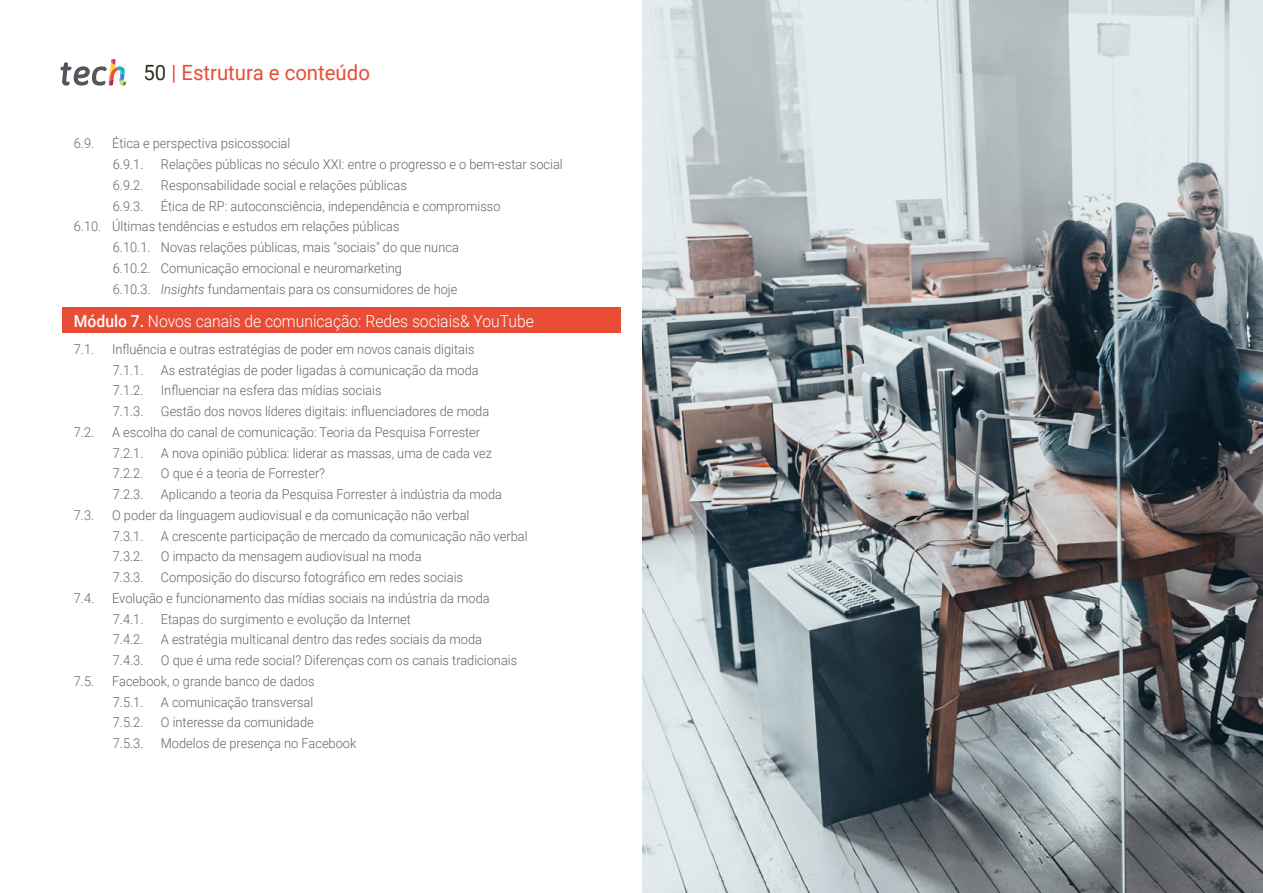
<style>
.page{position:relative;width:1263px;height:893px;background:#fff}
.page>*{position:absolute;margin:0;border:0;box-sizing:border-box;transform-origin:0 0}
.t1{font:21px "Roboto";color:#e94d35}
.t2{font:300 16.5px "Roboto";color:#fff;scale:.95 1}
.t3{font:300 13.5px/20.7px "Roboto";color:#61646a;scale:.95 1}
.s1{color:#312e20}
.s2{font-style:italic}
.s3{font-weight:500}
</style>
<div class="page">
<svg style="left:61px;top:59px;width:65px;height:27px"></svg>
<img style="left:642px;top:0;width:621px;height:893px">
<div style="left:63px;top:308px;width:558px;height:25px;background:#e94d35"></div>
<h1 class="t1" style="left:144px;top:57px;width:228px"><span class="s1">50</span> | Estrutura e conteúdo</h1>
<p class="t3" style="left:74px;top:133px;width:23px">6.9.</p>
<p class="t3" style="left:112px;top:133px;width:189px">Ética e perspectiva psicossocial<br>6.9.1.</p>
<p class="t3" style="left:161px;top:153px;width:424px">Relações públicas no século XXI: entre o progresso e o bem-estar social</p>
<p class="t3" style="left:113px;top:174px;width:34px">6.9.2.</p>
<p class="t3" style="left:161px;top:174px;width:260px">Responsabilidade social e relações públicas</p>
<p class="t3" style="left:113px;top:195px;width:34px">6.9.3.</p>
<p class="t3" style="left:161px;top:195px;width:359px">Ética de RP: autoconsciência, independência e compromisso</p>
<p class="t3" style="left:74px;top:216px;width:344px">6.10. Últimas tendências e estudos em relações públicas</p>
<p class="t3" style="left:113px;top:236px;width:366px">6.10.1. Novas relações públicas, mais "sociais" do que nunca</p>
<p class="t3" style="left:113px;top:257px;width:306px">6.10.2. Comunicação emocional e neuromarketing</p>
<p class="t3" style="left:113px;top:278px;width:364px">6.10.3. <span class="s2">Insights</span> fundamentais para os consumidores de hoje</p>
<p class="t2" style="left:74px;top:309px;width:486px"><span class="s3">Módulo 7.</span> Novos canais de comunicação: Redes sociais&amp; YouTube</p>
<p class="t3" style="left:74px;top:338px;width:23px">7.1.</p>
<p class="t3" style="left:112px;top:338px;width:383px">Influência e outras estratégias de poder em novos canais digitais<br>7.1.1.</p>
<p class="t3" style="left:161px;top:359px;width:336px">As estratégias de poder ligadas à comunicação da moda</p>
<p class="t3" style="left:113px;top:380px;width:34px">7.1.2.</p>
<p class="t3" style="left:161px;top:380px;width:234px">Influenciar na esfera das mídias sociais</p>
<p class="t3" style="left:113px;top:400px;width:34px">7.1.3.</p>
<p class="t3" style="left:161px;top:400px;width:347px">Gestão dos novos líderes digitais: influenciadores de moda</p>
<p class="t3" style="left:74px;top:421px;width:23px">7.2.</p>
<p class="t3" style="left:112px;top:421px;width:389px">A escolha do canal de comunicação: Teoria da Pesquisa Forrester<br>7.2.1.</p>
<p class="t3" style="left:161px;top:442px;width:350px">A nova opinião pública: liderar as massas, uma de cada vez</p>
<p class="t3" style="left:113px;top:463px;width:34px">7.2.2.</p>
<p class="t3" style="left:161px;top:463px;width:174px">O que é a teoria de Forrester?</p>
<p class="t3" style="left:113px;top:483px;width:34px">7.2.3.</p>
<p class="t3" style="left:161px;top:483px;width:361px">Aplicando a teoria da Pesquisa Forrester à indústria da moda</p>
<p class="t3" style="left:74px;top:504px;width:23px">7.3.</p>
<p class="t3" style="left:112px;top:504px;width:378px">O poder da linguagem audiovisual e da comunicação não verbal<br>7.3.1.</p>
<p class="t3" style="left:161px;top:525px;width:387px">A crescente participação de mercado da comunicação não verbal</p>
<p class="t3" style="left:113px;top:546px;width:34px">7.3.2.</p>
<p class="t3" style="left:161px;top:546px;width:276px">O impacto da mensagem audiovisual na moda</p>
<p class="t3" style="left:113px;top:566px;width:34px">7.3.3.</p>
<p class="t3" style="left:161px;top:566px;width:320px">Composição do discurso fotográfico em redes sociais</p>
<p class="t3" style="left:74px;top:587px;width:23px">7.4.</p>
<p class="t3" style="left:112px;top:587px;width:399px">Evolução e funcionamento das mídias sociais na indústria da moda<br>7.4.1.</p>
<p class="t3" style="left:161px;top:608px;width:265px">Etapas do surgimento e evolução da Internet</p>
<p class="t3" style="left:113px;top:629px;width:34px">7.4.2.</p>
<p class="t3" style="left:161px;top:629px;width:339px">A estratégia multicanal dentro das redes sociais da moda</p>
<p class="t3" style="left:113px;top:649px;width:34px">7.4.3.</p>
<p class="t3" style="left:161px;top:649px;width:377px">O que é uma rede social? Diferenças com os canais tradicionais</p>
<p class="t3" style="left:74px;top:670px;width:23px">7.5.</p>
<p class="t3" style="left:112px;top:670px;width:214px">Facebook, o grande banco de dados<br>7.5.1.</p>
<p class="t3" style="left:161px;top:691px;width:162px">A comunicação transversal</p>
<p class="t3" style="left:113px;top:712px;width:34px">7.5.2.</p>
<p class="t3" style="left:161px;top:712px;width:163px">O interesse da comunidade</p>
<p class="t3" style="left:113px;top:732px;width:34px">7.5.3.</p>
<p class="t3" style="left:161px;top:732px;width:207px">Modelos de presença no Facebook</p>
</div>
